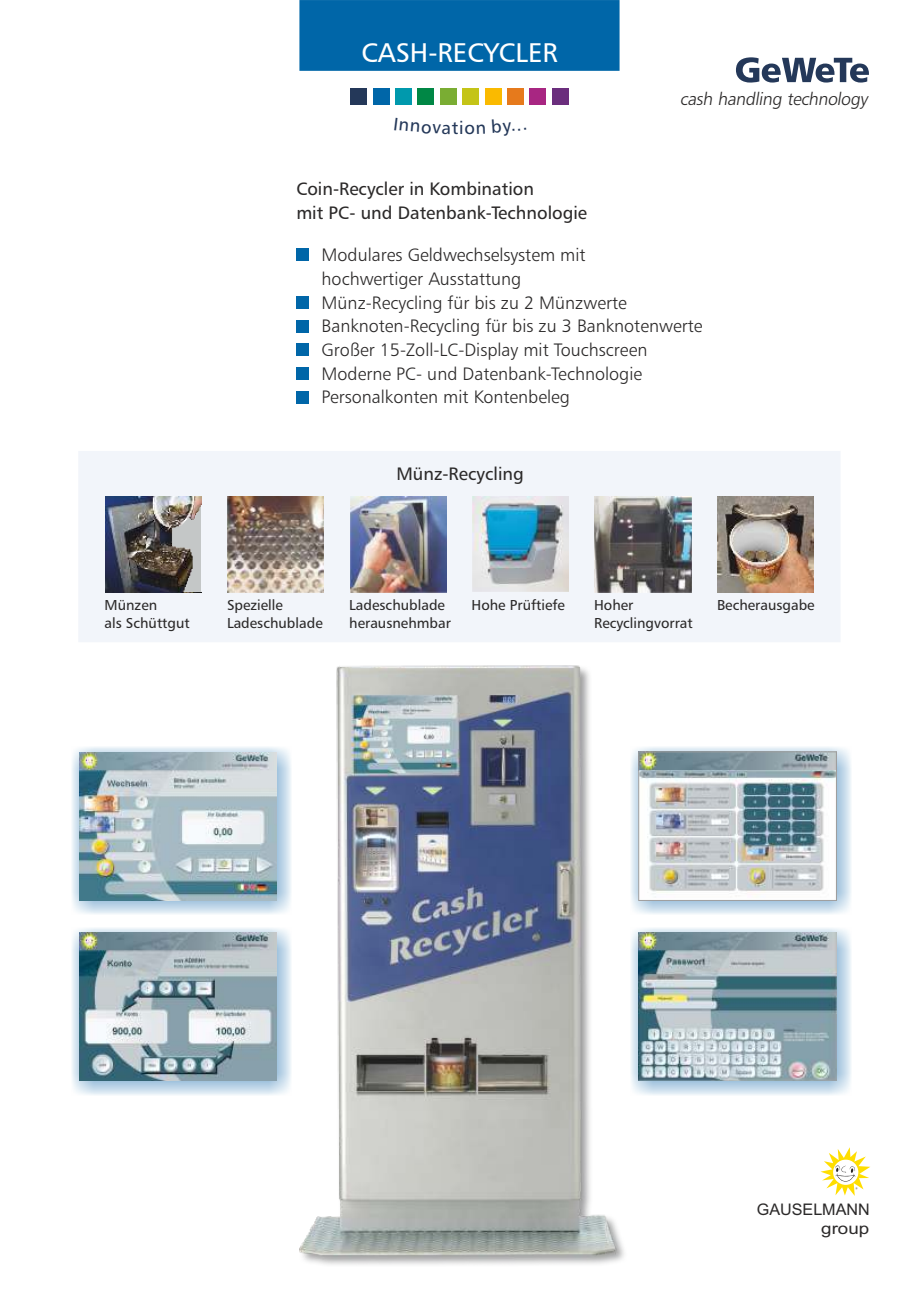
<style>
.page{position:relative;width:919px;height:1289px;background:#fff}
.page>*{position:absolute;margin:0;border:0;box-sizing:border-box;transform-origin:0 0}
.t1{font:27px "Humanist 777 BT Roman B";color:#fff}
.t2{font:18px/23.7px "Humanist 777 BT Light B";color:#2b2929}
.t3{font:18px/23.9px "Humanist 777 BT Roman B";color:#2b2929}
.t4{font:18px "Humanist 777 BT Roman B";color:#243859}
.t5{font:italic 17.85px "Humanist 777 BT Light B";color:#2b2929}
.t6{font:15.9px/18.8px "Arial";color:#2b2929;text-align:right}
.t7{font:14.4px/17.4px "Humanist 777 BT Roman B";color:#2b2929}
</style>
<div class="page">
<img style="left:299px;top:665px;width:325px;height:600px">
<div style="left:79px;top:451px;width:761px;height:191px;background:#f2f5fa"></div>
<svg style="left:736px;top:57px;width:132px;height:26px"></svg>
<div style="left:299px;top:0;width:320px;height:71px;background:#0066a8"></div>
<div style="left:296px;top:248px;width:13px;height:13px;background:#0066a8"></div>
<div style="left:296px;top:296px;width:13px;height:12px;background:#0066a8"></div>
<div style="left:296px;top:320px;width:13px;height:12px;background:#0066a8"></div>
<div style="left:296px;top:344px;width:13px;height:12px;background:#0066a8"></div>
<div style="left:296px;top:367px;width:13px;height:13px;background:#0066a8"></div>
<div style="left:296px;top:391px;width:13px;height:12px;background:#0066a8"></div>
<div style="left:373px;top:88px;width:16px;height:17px;background:#0066a8"></div>
<div style="left:395px;top:88px;width:17px;height:17px;background:#0099ad"></div>
<div style="left:350px;top:88px;width:17px;height:17px;background:#243859"></div>
<div style="left:417px;top:88px;width:17px;height:17px;background:#008745"></div>
<div style="left:440px;top:88px;width:16px;height:17px;background:#7aad33"></div>
<div style="left:462px;top:88px;width:17px;height:17px;background:#c4c417"></div>
<div style="left:484px;top:88px;width:17px;height:17px;background:#faba00"></div>
<div style="left:507px;top:88px;width:16px;height:17px;background:#e67a1c"></div>
<div style="left:551px;top:88px;width:17px;height:17px;background:#6b2e7d"></div>
<div style="left:529px;top:88px;width:17px;height:17px;background:#a82682"></div>
<svg style="left:820px;top:1147px;width:50px;height:48px"></svg>
<img style="left:717px;top:496px;width:96px;height:96px">
<img style="left:105px;top:496px;width:96px;height:96px">
<img style="left:227px;top:496px;width:97px;height:96px">
<img style="left:350px;top:496px;width:96px;height:96px">
<img style="left:472px;top:496px;width:96px;height:96px">
<img style="left:72px;top:747px;width:219px;height:167px">
<img style="left:72px;top:928px;width:219px;height:167px">
<img style="left:631px;top:928px;width:220px;height:167px">
<img style="left:594px;top:496px;width:97px;height:96px">
<img style="left:79px;top:932px;width:198px;height:148px">
<img style="left:638px;top:932px;width:198px;height:148px">
<img style="left:79px;top:752px;width:198px;height:148px">
<img style="left:640px;top:753px;width:194px;height:145px">
<div style="left:638px;top:751px;width:198px;height:149px;border:1px solid #9e9e9e"></div>
<h1 class="t1" style="left:361px;top:41px;width:198px">CASH-RECYCLER</h1>
<p class="t4" style="left:452px;top:120px;width:25px">tio</p>
<p class="t3" style="left:296px;top:178px;width:292px">Coin-Recycler in Kombination<br>mit PC- und Datenbank-Technologie</p>
<p class="t5" style="left:679px;top:91px;width:192px">cash handling technology</p>
<p class="t2" style="left:321px;top:244px;width:382px">Modulares Geldwechselsystem mit<br>hochwertiger Ausstattung<br>Münz-Recycling für bis zu 2 Münzwerte Banknoten-Recycling für bis zu 3 Banknotenwerte Großer 15-Zoll-LC-Display mit Touchscreen Moderne PC- und Datenbank-Technologie Personalkonten mit Kontenbeleg</p>
<p class="t3" style="left:396px;top:464px;width:129px">Münz-Recycling</p>
<p class="t7" style="left:227px;top:598px;width:57px">Spezielle</p>
<p class="t7" style="left:471px;top:598px;width:95px">Hohe Prüftiefe</p>
<p class="t7" style="left:717px;top:598px;width:99px">Becherausgabe</p>
<p class="t7" style="left:227px;top:615px;width:97px">Ladeschublade</p>
<p class="t7" style="left:104px;top:597px;width:87px">Münzen<br>als Schüttgut</p>
<p class="t7" style="left:594px;top:598px;width:100px">Hoher<br>Recyclingvorrat</p>
<p class="t7" style="left:349px;top:598px;width:103px">Ladeschublade herausnehmbar</p>
<p class="t6" style="left:756px;top:1201px;width:115px">GAUSELMANN group</p>
</div>
